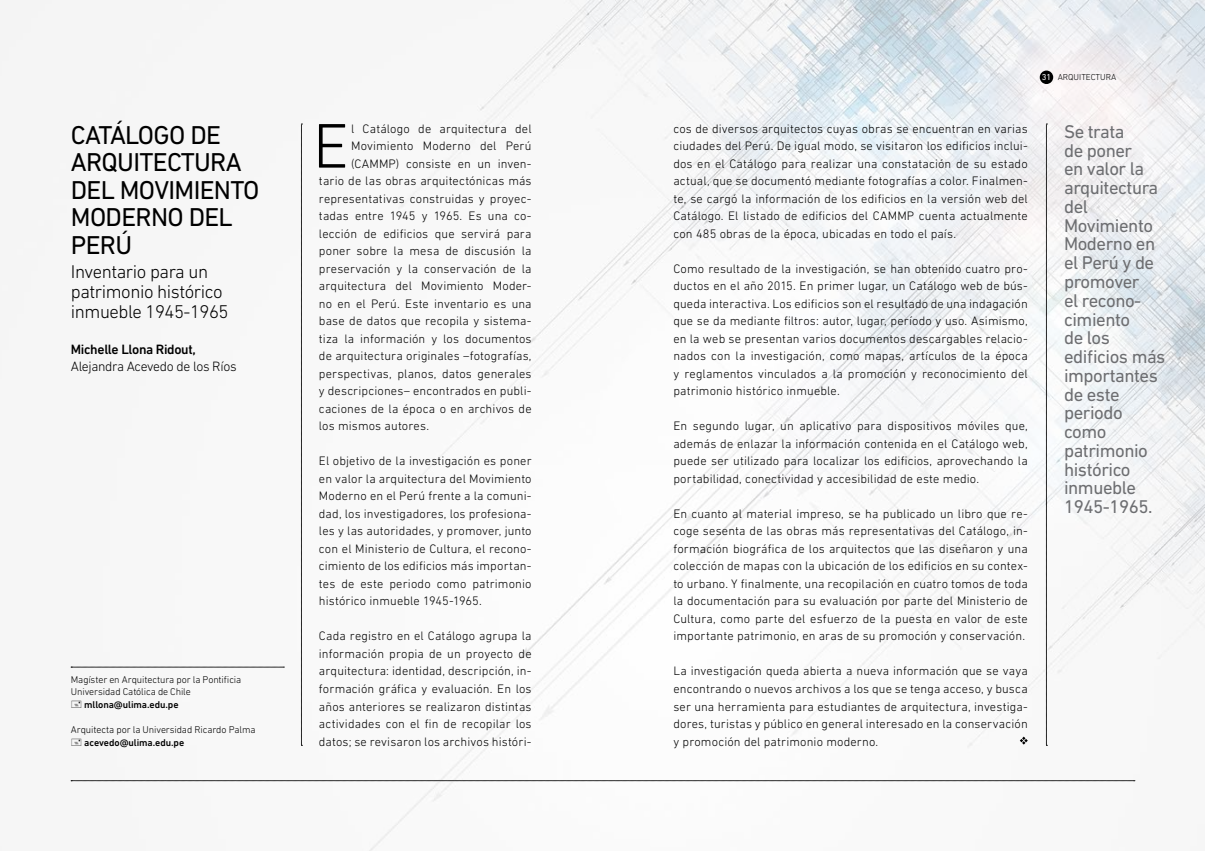
<style>
.page{position:relative;width:1205px;height:851px;background:#fff}
.page>*{position:absolute;margin:0;border:0;box-sizing:border-box;transform-origin:0 0}
.t1{font:300 64px "DIN Next LT Pro";color:#000}
.t2{font:26.25px/27.5px "DIN Next LT Pro";letter-spacing:-.025em;color:#000}
.t3{font:18.75px/18.8px "DIN Next LT Pro";letter-spacing:-.025em;color:#6d6e71}
.t4{font:300 18.75px/20px "DIN Next LT Pro";letter-spacing:-.025em;color:#000}
.t5{font:300 13.75px "DIN Next LT Pro";letter-spacing:-.025em;color:#000}
.t6{font:500 13.75px "DIN Next LT Pro";letter-spacing:-.025em;color:#000}
.t7{font:300 12.5px/17.5px "DIN Next LT Pro";letter-spacing:.01em;color:#000;text-align:justify}
.t8{font:300 10px/12.5px "DIN Next LT Pro";letter-spacing:-.01em;color:#000}
.t9{font:500 10px "DIN Next LT Pro";letter-spacing:-.01em;color:#000}
.t10{font:300 8.75px "DIN Next LT Pro";color:#000}
.s1{font-weight:400;color:#fff}
</style>
<div class="page">
<img style="left:0;top:0;width:1205px;height:850px">
<div style="left:1040px;top:71px;width:13px;height:13px;background:#000;border-radius:50%"></div>
<svg style="left:71px;top:780px;width:1064px;height:1px"></svg>
<svg style="left:1020px;top:736px;width:8px;height:8px"></svg>
<svg style="left:301px;top:124px;width:1px;height:622px"></svg>
<svg style="left:1046px;top:124px;width:1px;height:622px"></svg>
<svg style="left:71px;top:666px;width:213px;height:1px"></svg>
<svg style="left:72px;top:700px;width:9px;height:8px"></svg>
<svg style="left:72px;top:738px;width:9px;height:7px"></svg>
<p class="t10" style="left:1042px;top:72px;width:76px"><span class="s1">31</span> ARQUITECTURA</p>
<h2 class="t2" style="left:71px;top:120px;width:190px">CATÁLOGO DE<br>ARQUITECTURA<br>DEL MOVIMIENTO<br>MODERNO DEL<br>PERÚ</h2>
<h3 class="t3" style="left:1064px;top:122px;width:103px">Se trata<br>de poner<br>en valor la arquitectura del<br>Movimiento<br>Moderno en el Perú y de promover<br>el recono&shy;cimiento<br>de los edificios más importantes de este periodo como patrimonio histórico inmueble<br>1945-1965.</h3>
<h1 class="t1" style="left:313px;top:109px;width:37px">E</h1>
<p class="t7" style="left:351px;top:119px;width:182px">l Catálogo de arquitectura del</p>
<p class="t7" style="left:673px;top:119px;width:356px">cos de diversos arquitectos cuyas obras se encuentran en varias ciudades del Perú. De igual modo, se visitaron los edificios inclui&shy;dos en el Catálogo para realizar una constatación de su estado actual, que se documentó mediante fotografías a color. Finalmen&shy;te, se cargó la información de los edificios en la versión web del Catálogo. El listado de edificios del CAMMP cuenta actualmente con 485 obras de la época, ubicadas en todo el país.</p>
<p class="t7" style="left:673px;top:259px;width:356px">Como resultado de la investigación, se han obtenido cuatro pro&shy;ductos en el año 2015. En primer lugar, un Catálogo web de bús&shy;queda interactiva. Los edificios son el resultado de una indagación que se da mediante filtros: autor, lugar, período y uso. Asimismo, en la web se presentan varios documentos descargables relacio&shy;nados con la investigación, como mapas, artículos de la época y reglamentos vinculados a la promoción y reconocimiento del patrimonio histórico inmueble.</p>
<p class="t7" style="left:673px;top:417px;width:356px">En segundo lugar, un aplicativo para dispositivos móviles que, además de enlazar la información contenida en el Catálogo web, puede ser utilizado para localizar los edificios, aprovechando la portabilidad, conectividad y accesibilidad de este medio.</p>
<p class="t7" style="left:673px;top:504px;width:356px">En cuanto al material impreso, se ha publicado un libro que re&shy;coge sesenta de las obras más representativas del Catálogo, in&shy;formación biográfica de los arquitectos que las diseñaron y una colección de mapas con la ubicación de los edificios en su contex&shy;to urbano. Y finalmente, una recopilación en cuatro tomos de toda la documentación para su evaluación por parte del Ministerio de Cultura, como parte del esfuerzo de la puesta en valor de este importante patrimonio, en aras de su promoción y conservación.</p>
<p class="t7" style="left:673px;top:662px;width:356px">La investigación queda abierta a nueva información que se vaya encontrando o nuevos archivos a los que se tenga acceso, y busca ser una herramienta para estudiantes de arquitectura, investiga&shy;dores, turistas y público en general interesado en la conservación y promoción del patrimonio moderno.</p>
<p class="t7" style="left:351px;top:137px;width:182px">Movimiento Moderno del Perú</p>
<p class="t7" style="left:351px;top:154px;width:182px">(CAMMP) consiste en un inven-</p>
<p class="t7" style="left:319px;top:172px;width:214px">tario de las obras arquitectónicas más</p>
<p class="t7" style="left:319px;top:189px;width:214px">representativas construidas y proyec-</p>
<p class="t7" style="left:319px;top:207px;width:214px">tadas entre 1945 y 1965. Es una co-</p>
<p class="t7" style="left:319px;top:224px;width:214px">lección de edificios que servirá para</p>
<p class="t7" style="left:319px;top:242px;width:214px">poner sobre la mesa de discusión la</p>
<p class="t7" style="left:319px;top:259px;width:214px">preservación y la conservación de la</p>
<p class="t7" style="left:319px;top:277px;width:214px">arquitectura del Movimiento Moder-</p>
<p class="t7" style="left:319px;top:294px;width:214px">no en el Perú. Este inventario es una</p>
<p class="t7" style="left:319px;top:312px;width:214px">base de datos que recopila y sistema-</p>
<p class="t7" style="left:319px;top:329px;width:214px">tiza la información y los documentos</p>
<p class="t7" style="left:319px;top:347px;width:214px">de arquitectura originales –fotografías,</p>
<p class="t7" style="left:319px;top:364px;width:214px">perspectivas, planos, datos generales</p>
<p class="t7" style="left:319px;top:382px;width:214px">y descripciones– encontrados en publi-</p>
<p class="t7" style="left:319px;top:399px;width:214px">caciones de la época o en archivos de</p>
<p class="t7" style="left:319px;top:417px;width:112px">los mismos autores.</p>
<p class="t7" style="left:319px;top:452px;width:214px">El objetivo de la investigación es poner en valor la arquitectura del Movimiento Moderno en el Perú frente a la comuni&shy;dad, los investigadores, los profesiona&shy;les y las autoridades, y promover, junto con el Ministerio de Cultura, el recono&shy;cimiento de los edificios más importan&shy;tes de este periodo como patrimonio histórico inmueble 1945-1965.</p>
<p class="t7" style="left:319px;top:627px;width:214px">Cada registro en el Catálogo agrupa la información propia de un proyecto de arquitectura: identidad, descripción, in&shy;formación gráfica y evaluación. En los años anteriores se realizaron distintas actividades con el fin de recopilar los datos; se revisaron los archivos históri-</p>
<h3 class="t4" style="left:71px;top:261px;width:159px">Inventario para un patrimonio histórico inmueble 1945-1965</h3>
<p class="t6" style="left:71px;top:341px;width:127px">Michelle Llona Ridout,</p>
<p class="t5" style="left:71px;top:359px;width:167px">Alejandra Acevedo de los Ríos</p>
<p class="t8" style="left:71px;top:673px;width:172px">Magíster en Arquitectura por la Pontificia<br>Universidad Católica de Chile</p>
<p class="t9" style="left:84px;top:698px;width:96px">mllona@ulima.edu.pe</p>
<p class="t8" style="left:71px;top:723px;width:186px">Arquitecta por la Universidad Ricardo Palma</p>
<p class="t9" style="left:84px;top:736px;width:102px">acevedo@ulima.edu.pe</p>
</div>
